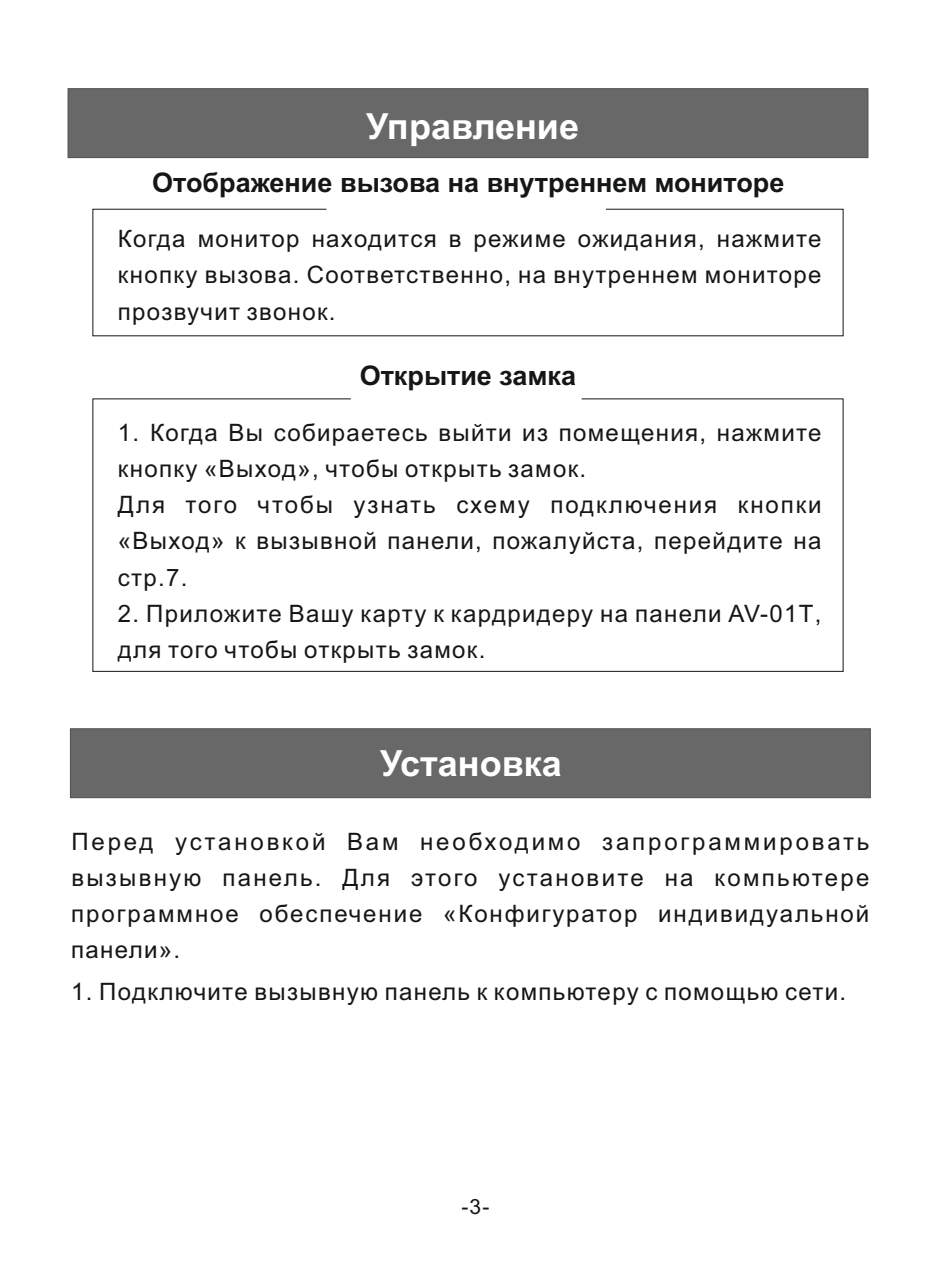
<style>
.page{position:relative;width:936px;height:1276px;background:#fff}
.page>*{position:absolute;margin:0;border:0;box-sizing:border-box;transform-origin:0 0}
.t1{font:700 36px "Arial";color:#fff}
.t2{font:700 27px "Arial";color:#151616}
.t3{font:24px/36.3px "Arial";letter-spacing:.055em;color:#151616;text-align:justify}
.t4{font:21px "Arial";color:#151616}
.s1{font-family:"Arial Unicode MS"}
</style>
<div class="page">
<div style="left:67px;top:88px;width:801px;height:70px;background:#686868"></div>
<div style="left:70px;top:728px;width:800px;height:70px;background:#686868"></div>
<h1 class="t1" style="left:366px;top:113px;width:214px">Управление</h1>
<p class="t2" style="left:152px;top:173px;width:633px">Отображение вызова на внутреннем мониторе</p>
<p class="t3" style="left:118px;top:223px;width:705px">Когда монитор находится в режиме ожидания, нажмите кнопку вызова. Соответственно, на внутреннем мониторе прозвучит звонок.</p>
<p class="t2" style="left:360px;top:366px;width:218px">Открытие замка</p>
<p class="t3" style="left:118px;top:416px;width:705px;text-align:left">1. Когда Вы собираетесь выйти из помещения, нажмите кнопку «Выход», чтобы открыть замок.<br>Для того чтобы узнать схему подключения кнопки «Выход» к вызывной панели, пожалуйста, перейдите на стр.7.</p>
<p class="t3" style="left:118px;top:597px;width:705px">2. Приложите Вашу карту к кардридеру на панели AV-01T, для того чтобы открыть замок.</p>
<h1 class="t1" style="left:380px;top:749px;width:183px">Установка</h1>
<p class="t3" style="left:71px;top:825px;width:799px">Перед установкой Вам необходимо запрограммировать вызывную панель. Для этого установите на компьютере программное обеспечение «Конфигуратор индивидуальной панели».</p>
<p class="t3" style="left:71px;top:975px;width:776px">1<span class="s1">.</span> Подключите вызывную панель к компьютеру с помощью сети.</p>
<p class="t4" style="left:461px;top:1198px;width:29px">-3-</p>
</div>
